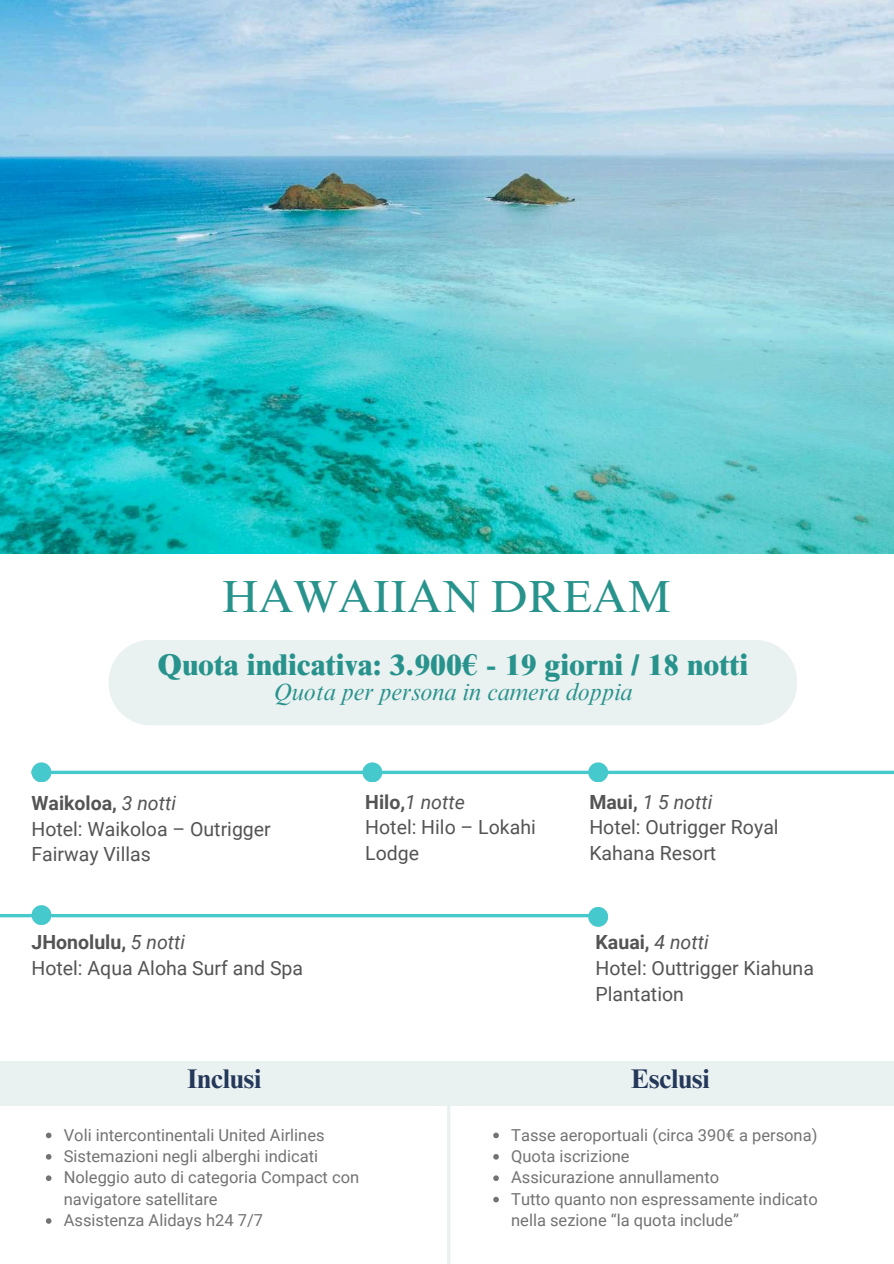
<style>
.page{position:relative;width:894px;height:1264px;background:#fff}
.page>*{position:absolute;margin:0;border:0;box-sizing:border-box;transform-origin:0 0}
.t1{font:45px "Times NRMT Pro";color:#28938c}
.t2{font:800 30px "Times NRMT Pro";color:#28938c}
.t3{font:700 27px "Times NRMT Pro";color:#24385a}
.t4{font:italic 24px "Times NRMT Pro";color:#28938c}
.t5{font:19.5px/25.8px "Roboto";color:#545454}
.t6{font:16.5px/21.3px "Roboto";color:#737373}
.s1{font-weight:700}
.s2{font-style:italic}
</style>
<div class="page">
<img style="left:0;top:0;width:893px;height:554px">
<div style="left:0;top:1061px;width:893px;height:44px;background:#eaf1f1"></div>
<div style="left:109px;top:640px;width:687px;height:85px;background:#eaf1f1"></div>
<svg style="left:51px;top:770px;width:842px;height:4px;background:#65d2d5"></svg>
<hr style="left:0;top:914px;width:598px;height:3px;background:#46c9cd">
<hr style="left:447px;top:1092px;width:3px;height:171px;background:#eaf1f1">
<div style="left:31px;top:762px;width:20px;height:20px;background:#46c9cd;border-radius:50%"></div>
<div style="left:362px;top:762px;width:20px;height:20px;background:#46c9cd;border-radius:50%"></div>
<div style="left:588px;top:762px;width:20px;height:20px;background:#46c9cd;border-radius:50%"></div>
<div style="left:588px;top:906px;width:20px;height:20px;background:#46c9cd;border-radius:50%"></div>
<div style="left:31px;top:905px;width:20px;height:20px;background:#46c9cd;border-radius:50%"></div>
<svg style="left:46px;top:1132px;width:5px;height:6px"></svg>
<svg style="left:46px;top:1154px;width:5px;height:5px"></svg>
<svg style="left:46px;top:1175px;width:5px;height:5px"></svg>
<svg style="left:46px;top:1218px;width:5px;height:5px"></svg>
<svg style="left:493px;top:1132px;width:5px;height:6px"></svg>
<svg style="left:493px;top:1154px;width:5px;height:5px"></svg>
<svg style="left:493px;top:1175px;width:5px;height:5px"></svg>
<svg style="left:493px;top:1196px;width:5px;height:6px"></svg>
<h1 class="t1" style="left:222px;top:579px;width:451px">HAWAIIAN DREAM</h1>
<h2 class="t2" style="left:158px;top:654px;width:592px">Quota indicativa: 3.900€ - 19 giorni / 18 notti</h2>
<h3 class="t4" style="left:273px;top:683px;width:360px">Quota per persona in camera doppia</h3>
<p class="t5" style="left:31px;top:790px;width:241px"><span class="s1">Waikoloa,</span> <span class="s2">3 notti<br></span>Hotel: Waikoloa – Outrigger<br>Fairway Villas</p>
<p class="t5" style="left:365px;top:789px;width:172px"><span class="s1">Hilo,</span><span class="s2">1 notte<br></span>Hotel: Hilo – Lokahi<br>Lodge</p>
<p class="t5" style="left:589px;top:789px;width:191px"><span class="s1">Maui,</span> <span class="s2">1 5 notti<br></span>Hotel: Outrigger Royal<br>Kahana Resort</p>
<p class="t5" style="left:31px;top:929px;width:273px"><span class="s1">JHonolulu,</span> <span class="s2">5 notti<br></span>Hotel: Aqua Aloha Surf and Spa</p>
<p class="t5" style="left:595px;top:929px;width:220px"><span class="s1">Kauai,</span> <span class="s2">4 notti<br></span>Hotel: Outtrigger Kiahuna<br>Plantation</p>
<h3 class="t3" style="left:187px;top:1068px;width:76px">Inclusi</h3>
<h3 class="t3" style="left:630px;top:1068px;width:80px">Esclusi</h3>
<p class="t6" style="left:64px;top:1124px;width:297px">Voli intercontinentali United Airlines Sistemazioni negli alberghi indicati Noleggio auto di categoria Compact con navigatore satellitare<br>Assistenza Alidays h24 7/7</p>
<p class="t6" style="left:511px;top:1124px;width:308px">Tasse aeroportuali (circa 390€ a persona)<br>Quota iscrizione<br>Assicurazione annullamento<br>Tutto quanto non espressamente indicato nella sezione “la quota include”</p>
</div>
